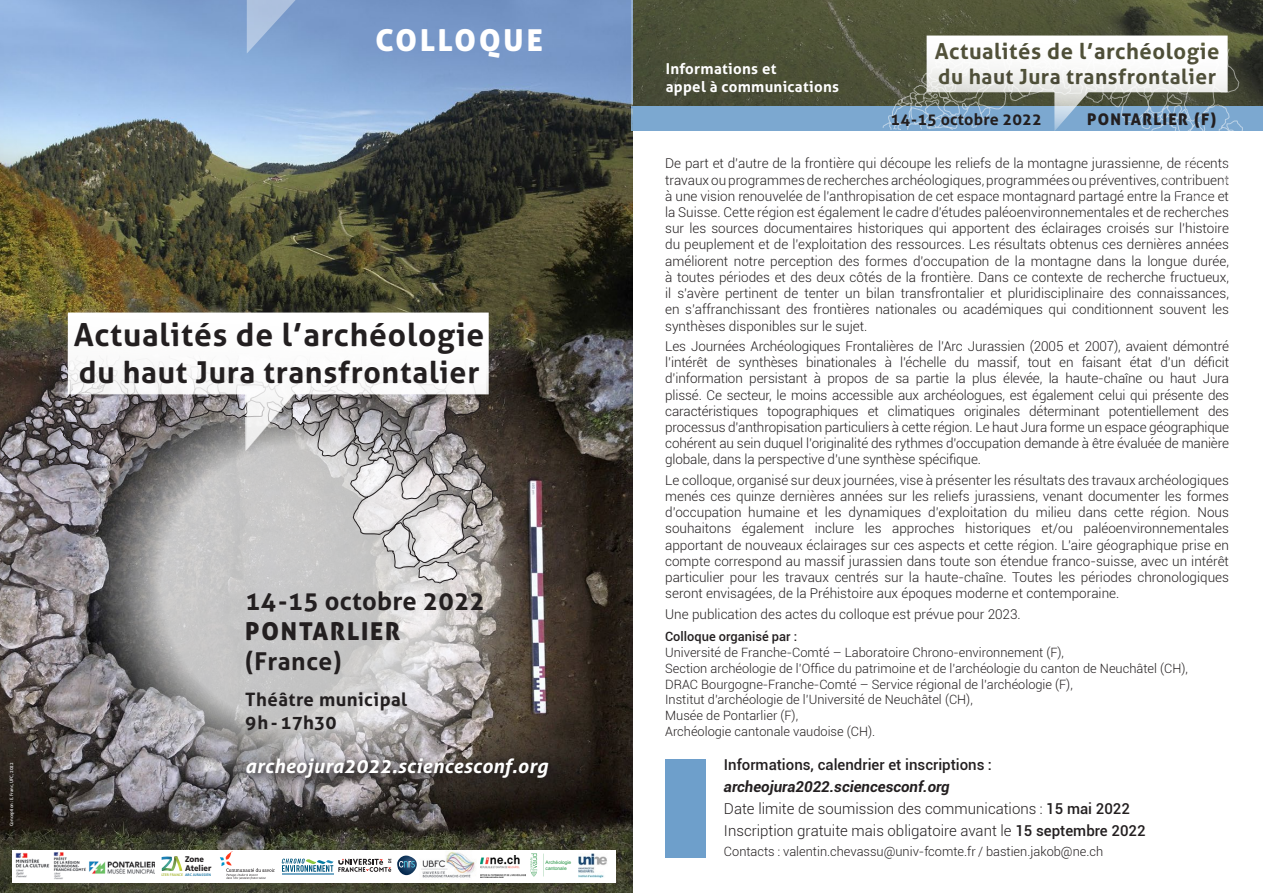
<style>
.page{position:relative;width:1263px;height:893px;background:#fff}
.page>*{position:absolute;margin:0;border:0;box-sizing:border-box;transform-origin:0 0}
.t1{font:700 31.8px "Aller";letter-spacing:.025em;color:#231f20}
.t2{font:700 30.3px "Aller";letter-spacing:.025em;color:#231f20}
.t3{font:30.3px "Aller Display";letter-spacing:.1em;color:#fff}
.t4{font:700 25.5px "Aller";letter-spacing:.01em;color:#231f20}
.t5{font:24.75px/29.5px "Aller Display";letter-spacing:.075em;color:#231f20}
.t6{font:700 22.05px "Aller";letter-spacing:.025em;color:#231f20}
.t7{font:700 21px "Aller";letter-spacing:.025em;color:#231f20}
.t8{font:italic 700 19.65px "Aller";letter-spacing:.01em;color:#fff}
.t9{font:700 18.45px/22.2px "Aller";letter-spacing:.025em;color:#231f20}
.t10{font:700 16.05px "Aller";letter-spacing:.01em;color:#231f20}
.t11{font:16.05px "Aller Display";letter-spacing:.075em;color:#231f20}
.t12{font:300 15px "Roboto";color:#231f20}
.t13{font:500 15px "Roboto";color:#231f20}
.t14{font:700 15px/18px "Aller";letter-spacing:.02em;color:#fff}
.t15{font:italic 700 15px "Roboto";color:#231f20}
.t16{font:300 13.5px/16.2px "Roboto";color:#231f20;text-align:justify}
.t17{font:300 12.9px "Roboto";color:#231f20}
.t18{font:500 12.9px "Roboto";color:#231f20}
.t19{font:900 8.25px/8.4px "Frutiger";color:#231f20;scale:.9 1}
.t20{font:4.8px/5.8px "Arial";color:#1f913e}
.t21{font:4.5px "Aller";color:#fff}
.t22{font:700 3.6px "Frutiger";color:#1b77a5}
.s1{color:#aaba3b}
.s2{font-family:"Aller";font-weight:700}
.s3{font-weight:500}
</style>
<div class="page">
<img style="left:0;top:0;width:633px;height:893px">
<svg style="left:47px;top:349px;width:508px;height:471px;background:#8e8a89"></svg>
<div style="left:478px;top:850px;width:50px;height:32px;background:#fff"></div>
<img style="left:481px;top:855px;width:44px;height:22px">
<div style="left:527px;top:850px;width:47px;height:32px;background:#fff"></div>
<svg style="left:530px;top:854px;width:7px;height:22px"></svg>
<svg style="left:543px;top:854px;width:1px;height:22px"></svg>
<div style="left:574px;top:850px;width:41px;height:32px;background:#fff"></div>
<img style="left:578px;top:853px;width:29px;height:24px">
<div style="left:13px;top:850px;width:40px;height:32px;background:#fff"></div>
<img style="left:15px;top:853px;width:35px;height:25px">
<svg style="left:53px;top:850px;width:35px;height:32px"></svg>
<div style="left:88px;top:850px;width:68px;height:32px;background:#fff"></div>
<img style="left:89px;top:861px;width:66px;height:13px">
<div style="left:335px;top:850px;width:61px;height:32px;background:#fff"></div>
<div style="left:279px;top:850px;width:57px;height:32px;background:#fff"></div>
<hr style="left:282px;top:873px;width:51px;height:2px;background:#75a9c6">
<svg style="left:282px;top:859px;width:109px;height:13px"></svg>
<div style="left:395px;top:850px;width:25px;height:32px;background:#fff"></div>
<svg style="left:397px;top:855px;width:20px;height:20px"></svg>
<div style="left:419px;top:850px;width:60px;height:32px;background:#fff"></div>
<img style="left:421px;top:851px;width:54px;height:27px">
<svg style="left:0;top:354px;width:493px;height:230px;background:#a4a1a2"></svg>
<svg style="left:68px;top:313px;width:421px;height:138px"></svg>
<svg style="left:247px;top:0;width:54px;height:54px;background:#93afd6"></svg>
<div style="left:216px;top:850px;width:64px;height:32px;background:#fff"></div>
<svg style="left:220px;top:852px;width:55px;height:27px"></svg>
<div style="left:156px;top:850px;width:61px;height:32px;background:#fff"></div>
<svg style="left:162px;top:856px;width:20px;height:15px"></svg>
<svg style="left:240px;top:751px;width:324px;height:42px;background:#625d5c"></svg>
<div style="left:665px;top:759px;width:41px;height:98px;background:#6e9fcb"></div>
<svg style="left:631px;top:105px;width:632px;height:26px;background:#7fa8cc"></svg>
<img style="left:631px;top:0;width:632px;height:105px">
<p class="t3" style="left:376px;top:21px;width:169px">COLLOQUE</p>
<p class="t1" style="left:74px;top:316px;width:412px">Actualités de l’archéologie</p>
<p class="t2" style="left:79px;top:353px;width:402px">du haut Jura transfrontalier</p>
<p class="t21" style="left:9px;top:826px;width:66px;rotate:-90deg">Conception: E.Franc, UFC, 2022</p>
<p class="t19" style="left:185px;top:855px;width:31px">Zone<br>Atelier</p>
<p class="t22" style="left:161px;top:873px;width:51px"><span class="s1">LTER FRANCE</span> ARC JURASSIEN</p>
<p class="t4" style="left:245px;top:586px;width:241px">14-15 octobre 2022</p>
<p class="t5" style="left:245px;top:616px;width:157px">PONTARLIER <span class="s2">(France)</span></p>
<p class="t9" style="left:245px;top:689px;width:164px">Théâtre municipal<br>9h-17h30</p>
<p class="t8" style="left:245px;top:753px;width:304px">archeojura2022.sciencesconf.org</p>
<p class="t20" style="left:546px;top:859px;width:27px">Archéologie cantonale</p>
<p class="t14" style="left:666px;top:60px;width:175px">Informations et<br>appel à communications</p>
<p class="t6" style="left:935px;top:38px;width:286px">Actualités de l’archéologie</p>
<p class="t7" style="left:938px;top:64px;width:279px">du haut Jura transfrontalier</p>
<p class="t10" style="left:890px;top:110px;width:153px">14-15 octobre 2022</p>
<p class="t11" style="left:1087px;top:109px;width:131px">PONTARLIER (F)</p>
<p class="t16" style="left:665px;top:155px;width:565px">De part et d’autre de la frontière qui découpe les reliefs de la montagne jurassienne, de récents travaux ou programmes de recherches archéologiques, programmées ou préventives, contribuent à une vision renouvelée de l’anthropisation de cet espace montagnard partagé entre la France et la Suisse. Cette région est également le cadre d’études paléoenvironnementales et de recherches sur les sources documentaires historiques qui apportent des éclairages croisés sur l’histoire du peuplement et de l’exploitation des ressources. Les résultats obtenus ces dernières années améliorent notre perception des formes d’occupation de la montagne dans la longue durée, à toutes périodes et des deux côtés de la frontière. Dans ce contexte de recherche fructueux, il s’avère pertinent de tenter un bilan transfrontalier et pluridisciplinaire des connaissances, en s’affranchissant des frontières nationales ou académiques qui conditionnent souvent les synthèses disponibles sur le sujet.</p>
<p class="t16" style="left:665px;top:338px;width:565px">Les Journées Archéologiques Frontalières de l’Arc Jurassien (2005 et 2007), avaient démontré l’intérêt de synthèses binationales à l’échelle du massif, tout en faisant état d’un déficit d’information persistant à propos de sa partie la plus élevée, la haute-chaîne ou haut Jura plissé. Ce secteur, le moins accessible aux archéologues, est également celui qui présente des caractéristiques topographiques et climatiques originales déterminant potentiellement des processus d’anthropisation particuliers à cette région. Le haut Jura forme un espace géographique cohérent au sein duquel l’originalité des rythmes d’occupation demande à être évaluée de manière globale, dans la perspective d’une synthèse spécifique.</p>
<p class="t16" style="left:665px;top:471px;width:565px">Le colloque, organisé sur deux journées, vise à présenter les résultats des travaux archéologiques menés ces quinze dernières années sur les reliefs jurassiens, venant documenter les formes d’occupation humaine et les dynamiques d’exploitation du milieu dans cette région. Nous souhaitons également inclure les approches historiques et/ou paléoenvironnementales apportant de nouveaux éclairages sur ces aspects et cette région. L’aire géographique prise en compte correspond au massif jurassien dans toute son étendue franco-suisse, avec un intérêt particulier pour les travaux centrés sur la haute-chaîne. Toutes les périodes chronologiques seront envisagées, de la Préhistoire aux époques moderne et contemporaine.</p>
<p class="t16" style="left:665px;top:605px;width:357px">Une publication des actes du colloque est prévue pour 2023.</p>
<p class="t18" style="left:665px;top:627px;width:134px">Colloque organisé par :</p>
<p class="t17" style="left:665px;top:643px;width:400px">Université de Franche-Comté – Laboratoire Chrono-environnement (F),</p>
<p class="t17" style="left:665px;top:659px;width:524px">Section archéologie de l’Office du patrimoine et de l’archéologie du canton de Neuchâtel (CH),</p>
<p class="t17" style="left:665px;top:675px;width:409px">DRAC Bourgogne-Franche-Comté – Service régional de l’archéologie (F),</p>
<p class="t17" style="left:665px;top:691px;width:309px">Institut d’archéologie de l’Université de Neuchâtel (CH),</p>
<p class="t17" style="left:665px;top:707px;width:134px">Musée de Pontarlier (F),</p>
<p class="t17" style="left:665px;top:723px;width:212px">Archéologie cantonale vaudoise (CH).</p>
<p class="t13" style="left:724px;top:754px;width:269px">Informations, calendrier et inscriptions :</p>
<p class="t15" style="left:724px;top:776px;width:227px">archeojura2022.sciencesconf.org</p>
<p class="t12" style="left:724px;top:798px;width:407px">Date limite de soumission des communications : <span class="s3">15 mai 2022</span></p>
<p class="t12" style="left:724px;top:821px;width:423px">Inscription gratuite mais obligatoire avant le <span class="s3">15 septembre 2022</span></p>
<p class="t17" style="left:724px;top:842px;width:381px">Contacts : valentin.chevassu@univ-fcomte.fr / bastien.jakob@ne.ch</p>
</div>
